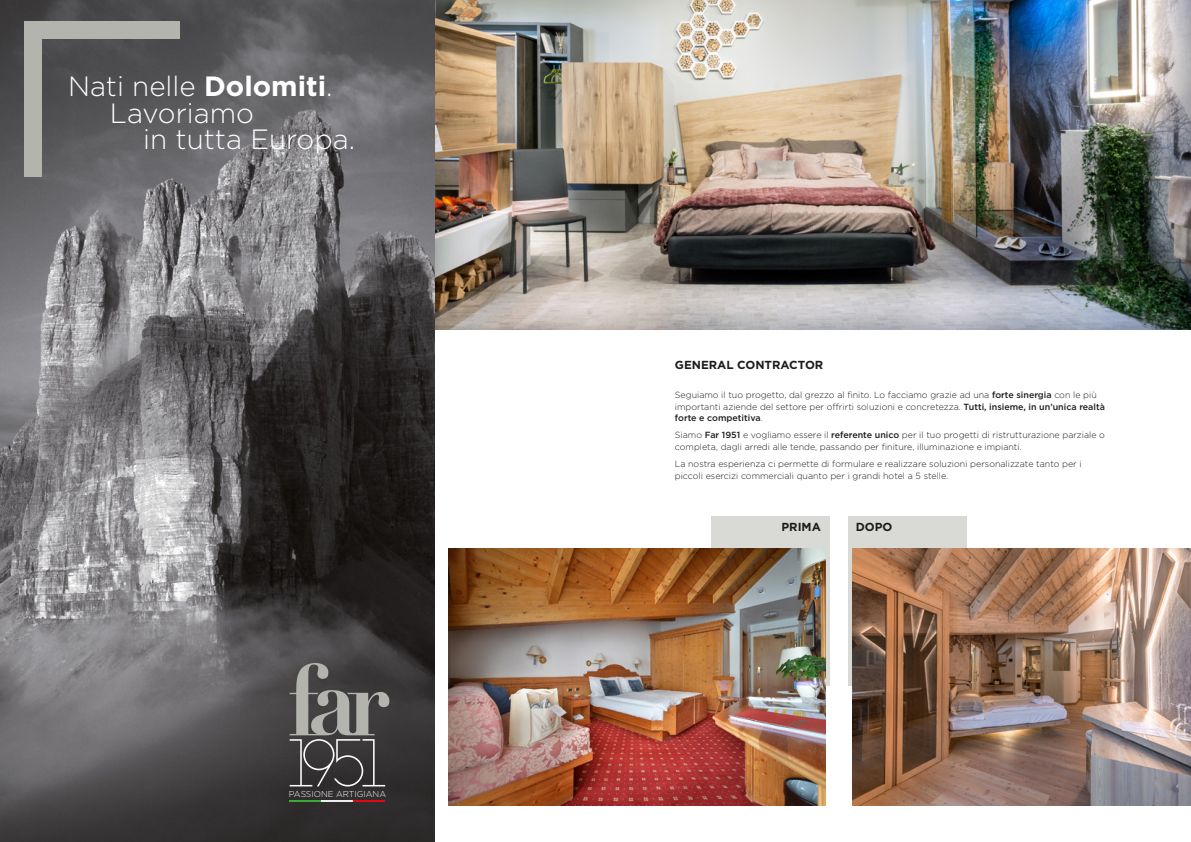
<style>
.page{position:relative;width:1191px;height:842px;background:#fff}
.page>*{position:absolute;margin:0;border:0;box-sizing:border-box;transform-origin:0 0}
.t1{font:300 27.8px/26.6px "Gotham";color:#fff}
.t2{font:700 11.6px "Gotham";color:#1d1d1b}
.t3{font:300 8.9px/11.6px "Gotham";color:#1d1d1b}
.t4{font:300 8.5px "Gotham";color:#fff}
.s1{font-weight:700}
.s2{font-weight:500}
</style>
<div class="page">
<div style="left:711px;top:516px;width:119px;height:169px;background:#d9d9d5"></div>
<div style="left:848px;top:516px;width:119px;height:169px;background:#d9d9d5"></div>
<img style="left:434px;top:0;width:757px;height:329px">
<img style="left:0;top:0;width:434px;height:842px">
<div style="left:24px;top:21px;width:17px;height:156px;background:#b2b4ad"></div>
<div style="left:24px;top:21px;width:156px;height:17px;background:#b2b4ad"></div>
<svg style="left:290px;top:663px;width:99px;height:123px;background:#5c5b5a"></svg>
<hr style="left:289px;top:800px;width:32px;height:1px;background:#3aaa35">
<hr style="left:321px;top:800px;width:32px;height:1px;background:#ededed">
<hr style="left:353px;top:800px;width:32px;height:1px;background:#e30613">
<img style="left:853px;top:548px;width:338px;height:257px">
<img style="left:448px;top:548px;width:378px;height:257px">
<h1 class="t1" style="left:110px;top:72px;width:224px;text-indent:-42px">Nati nelle <span class="s1">Dolomiti</span>.<br>Lavoriamo</h1>
<h1 class="t1" style="left:143px;top:125px;width:213px">in tutta Europa.</h1>
<p class="t4" style="left:289px;top:788px;width:99px">PASSIONE ARTIGIANA</p>
<h2 class="t2" style="left:675px;top:357px;width:150px">GENERAL CONTRACTOR</h2>
<p class="t3" style="left:675px;top:389px;width:431px">Seguiamo il tuo progetto, dal grezzo al finito. Lo facciamo grazie ad una <span class="s2">forte sinergia</span> con le più importanti aziende del settore per offrirti soluzioni e concretezza. <span class="s2">Tutti, insieme, in un’unica realtà forte e competitiva</span>.</p>
<p class="t3" style="left:675px;top:429px;width:431px">Siamo <span class="s2">Far 1951</span> e vogliamo essere il <span class="s2">referente unico</span> per il tuo progetti di ristrutturazione parziale o completa, dagli arredi alle tende, passando per finiture, illuminazione e impianti.</p>
<p class="t3" style="left:675px;top:458px;width:408px">La nostra esperienza ci permette di formulare e realizzare soluzioni personalizzate tanto per i piccoli esercizi commerciali quanto per i grandi hotel a 5 stelle.</p>
<h2 class="t2" style="left:781px;top:519px;width:41px">PRIMA</h2>
<h2 class="t2" style="left:855px;top:519px;width:38px">DOPO</h2>
</div>
